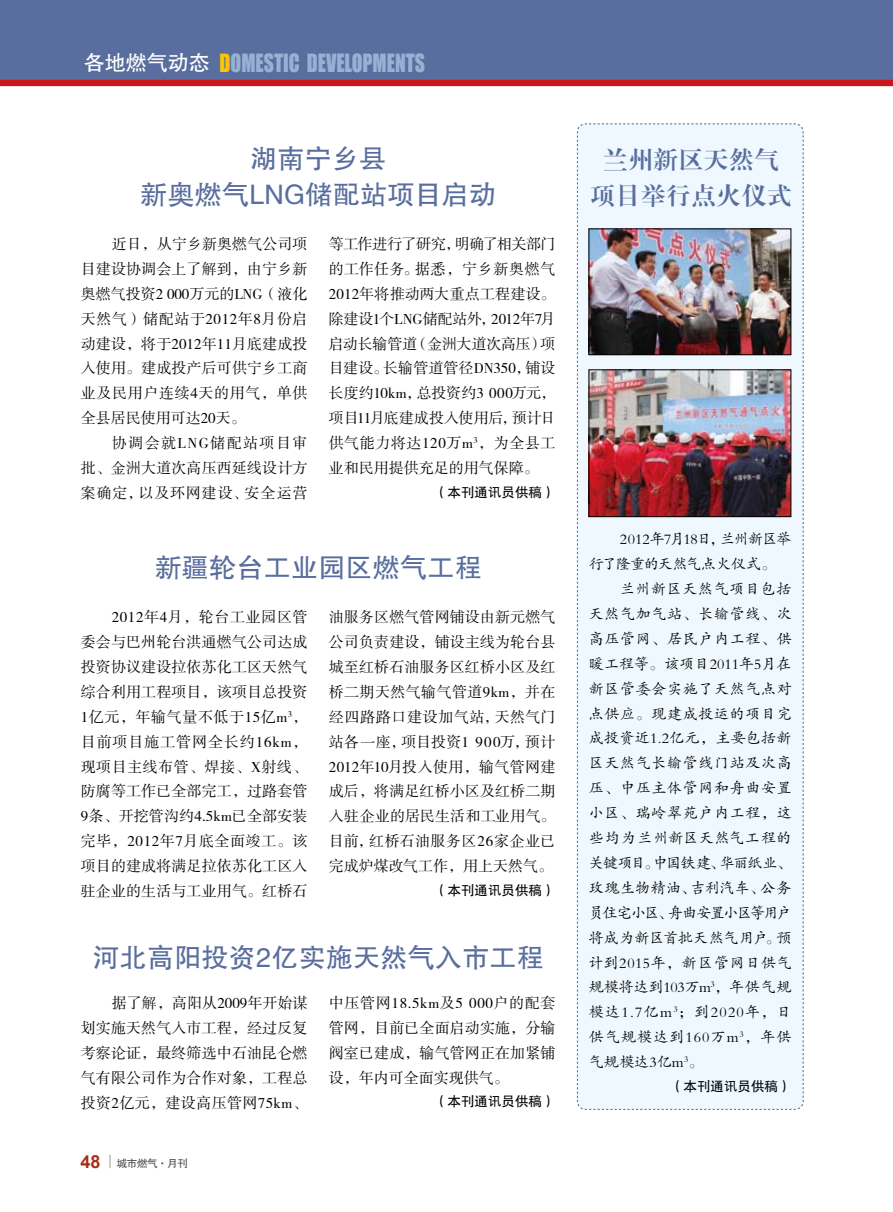
<style>
.page{position:relative;width:893px;height:1212px;background:#fff}
.page>*{position:absolute;margin:0;border:0;box-sizing:border-box;transform-origin:0 0}
.t1{font:27px/36px "FZHTJW GB1 0";letter-spacing:.01em;color:#596e9e;text-align:center}
.t2{font:24px/36px "FZXBSJW GB1 0";letter-spacing:.05em;color:#596e9e;text-align:center}
.t3{font:23.1px "Impact";color:#98b0d3;scale:.86 1}
.t4{font:15px/24.9px "FZSSJW GB1 0";letter-spacing:.01em;color:#000;text-align:justify}
.t5{font:15px/24.9px "FZKTJW GB1 0";color:#000;text-align:justify}
.t6{font:15px/24.9px "FZKTJW GB1 0";letter-spacing:-.045em;color:#000}
.t7{font:13.5px "FZHTJW GB1 0";color:#000}
.t8{font:10.5px "FZHTJW GB1 0";letter-spacing:-.04em;color:#4c4948}
.s1{font-family:"FZHTJW GB1 0";font-size:21px;color:#fff}
.s2{color:#fcc700}
.s3{font-family:"Arial";font-weight:700;font-size:18px;color:#a62e14}
</style>
<div class="page">
<div style="left:0;top:0;width:893px;height:82px;background:#596e9e"></div>
<div style="left:0;top:80px;width:893px;height:6px;background:#cc141d"></div>
<svg style="left:109px;top:1155px;width:2px;height:13px"></svg>
<div style="left:576px;top:123px;width:228px;height:987px;background:#eff8fe"></div>
<img style="left:591px;top:231px;width:198px;height:122px">
<div style="left:589px;top:229px;width:202px;height:126px;border:1px solid #000"></div>
<img style="left:591px;top:371px;width:198px;height:144px">
<div style="left:589px;top:369px;width:202px;height:148px;border:1px solid #000"></div>
<h3 class="t3" style="left:84px;top:45px;width:398px"><span class="s1">各地燃气动态</span> <span class="s2">D</span>OMESTIC DEVELOPMENTS</h3>
<h1 class="t1" style="left:140px;top:141px;width:357px">湖南宁乡县<br>新奥燃气LNG储配站项目启动</h1>
<p class="t4" style="left:329px;top:232px;width:228px">等工作进行了研究，明确了相关部门的工作任务。据悉，宁乡新奥燃气2012年将推动两大重点工程建设。除建设1个LNG储配站外，2012年7月启动长输管道（金洲大道次高压）项目建设。长输管道管径DN350，铺设长度约10km，总投资约3 000万元，项目11月底建成投入使用后，预计日供气能力将达120万m<sup>3</sup>，为全县工业和民用提供充足的用气保障。</p>
<p class="t7" style="left:434px;top:484px;width:123px">（本刊通讯员供稿）</p>
<p class="t4" style="left:81px;top:232px;width:228px;text-indent:31px">近日，从宁乡新奥燃气公司项目建设协调会上了解到，由宁乡新奥燃气投资2 000万元的LNG（液化天然气）储配站于2012年8月份启动建设，将于2012年11月底建成投入使用。建成投产后可供宁乡工商业及民用户连续4天的用气，单供全县居民使用可达20天。</p>
<p class="t4" style="left:81px;top:431px;width:228px;text-indent:31px">协调会就LNG储配站项目审批、金洲大道次高压西延线设计方案确定，以及环网建设、安全运营</p>
<h1 class="t1" style="left:155px;top:550px;width:328px">新疆轮台工业园区燃气工程</h1>
<p class="t4" style="left:329px;top:605px;width:228px">油服务区燃气管网铺设由新元燃气公司负责建设，铺设主线为轮台县城至红桥石油服务区红桥小区及红桥二期天然气输气管道9km，并在经四路路口建设加气站，天然气门站各一座，项目投资1 900万，预计2012年10月投入使用，输气管网建成后，将满足红桥小区及红桥二期入驻企业的居民生活和工业用气。目前，红桥石油服务区26家企业已完成炉煤改气工作，用上天然气。</p>
<p class="t7" style="left:434px;top:882px;width:123px">（本刊通讯员供稿）</p>
<p class="t4" style="left:81px;top:605px;width:228px;text-indent:31px">2012年4月，轮台工业园区管委会与巴州轮台洪通燃气公司达成投资协议建设拉依苏化工区天然气综合利用工程项目，该项目总投资1亿元，年输气量不低于15亿m<sup>3</sup>，目前项目施工管网全长约16km，现项目主线布管、焊接、X射线、防腐等工作已全部完工，过路套管9条、开挖管沟约4.5km已全部安装完毕，2012年7月底全面竣工。该项目的建成将满足拉依苏化工区入驻企业的生活与工业用气。红桥石</p>
<h1 class="t1" style="left:93px;top:940px;width:453px">河北高阳投资2亿实施天然气入市工程</h1>
<p class="t4" style="left:329px;top:991px;width:228px">中压管网18.5km及5 000户的配套管网，目前已全面启动实施，分输阀室已建成，输气管网正在加紧铺设，年内可全面实现供气。</p>
<p class="t7" style="left:434px;top:1094px;width:123px">（本刊通讯员供稿）</p>
<p class="t4" style="left:81px;top:991px;width:228px;text-indent:31px">据了解，高阳从2009年开始谋划实施天然气入市工程，经过反复考察论证，最终筛选中石油昆仑燃气有限公司作为合作对象，工程总投资2亿元，建设高压管网75km、</p>
<p class="t8" style="left:80px;top:1158px;width:109px"><span class="s3">48</span> 城市燃气·月刊</p>
<h2 class="t2" style="left:591px;top:143px;width:202px">兰州新区天然气项目举行点火仪式</h2>
<p class="t6" style="left:589px;top:527px;width:204px;text-indent:31px">2012年7月18日，兰州新区举行了隆重的天然气点火仪式。</p>
<p class="t5" style="left:589px;top:577px;width:204px;text-indent:31px">兰州新区天然气项目包括天然气加气站、长输管线、次高压管网、居民户内工程、供暖工程等。该项目2011年5月在新区管委会实施了天然气点对点供应。现建成投运的项目完成投资近1.2亿元，主要包括新区天然气长输管线门站及次高压、中压主体管网和舟曲安置小区、瑞岭翠苑户内工程，这些均为兰州新区天然气工程的关键项目。中国铁建、华丽纸业、玫瑰生物精油、吉利汽车、公务员住宅小区、舟曲安置小区等用户将成为新区首批天然气用户。预计到2015年，新区管网日供气规模将达到103万m<sup>3</sup>，年供气规模达1.7亿m<sup>3</sup>；到2020年，日供气规模达到160万m<sup>3</sup>，年供气规模达3亿m<sup>3</sup>。</p>
<p class="t7" style="left:670px;top:1078px;width:123px">（本刊通讯员供稿）</p>
</div>
